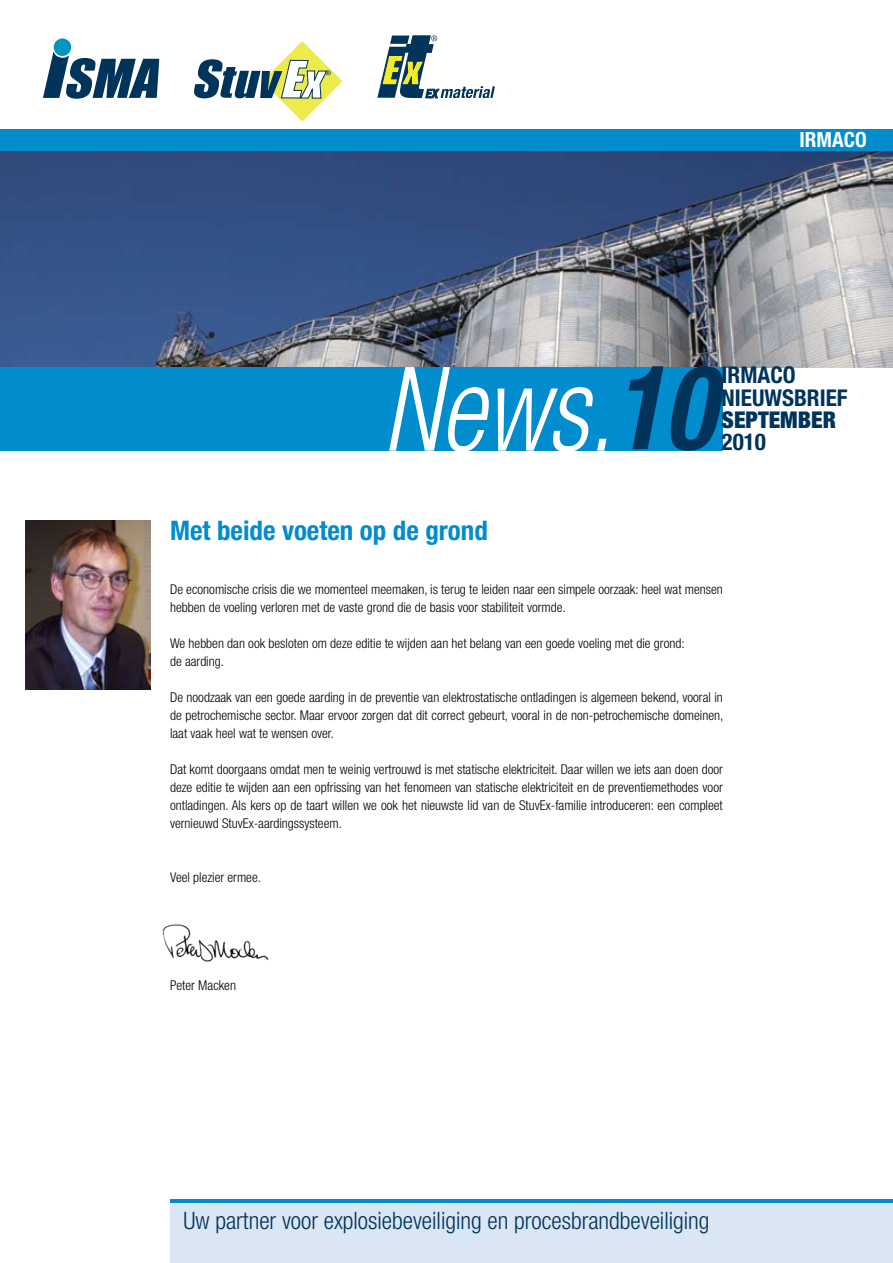
<style>
.page{position:relative;width:893px;height:1263px;background:#fff}
.page>*{position:absolute;margin:0;border:0;box-sizing:border-box;transform-origin:0 0}
.t1{font:italic 300 condensed 117px "Helvetica Neue LT Std";color:#fff;scale:.9 1}
.t2{font:700 condensed 27px "Helvetica Neue LT Std";color:#008ccd}
.t3{font:300 condensed 24px "Helvetica Neue LT Std";color:#00345b}
.t4{font:700 condensed 23.1px/22.4px "Helvetica Neue LT Std";color:#00345b}
.t5{font:900 condensed 23.1px "Helvetica Neue LT Std";color:#00345b}
.t6{font:700 condensed 21px "Helvetica Neue LT Std";color:#fff}
.t7{font:300 condensed 13.5px/18px "Helvetica Neue LT Std";color:#000}
.s1{font-weight:700;color:#00345b}
</style>
<div class="page">
<svg style="left:194px;top:41px;width:148px;height:81px"></svg>
<hr style="left:170px;top:1199px;width:723px;height:4px;background:#008ccd">
<div style="left:170px;top:1203px;width:723px;height:60px;background:#dbe6f5"></div>
<img style="left:25px;top:520px;width:125px;height:170px">
<img style="left:0;top:150px;width:893px;height:217px">
<div style="left:0;top:129px;width:893px;height:21px;background:#008ccd"></div>
<div style="left:0;top:367px;width:723px;height:83px;background:#008ccd"></div>
<svg style="left:43px;top:51px;width:116px;height:48px"></svg>
<div style="left:54px;top:38px;width:17px;height:18px;background:#0094c2;border-radius:50%"></div>
<svg style="left:377px;top:35px;width:118px;height:63px"></svg>
<img style="left:162px;top:924px;width:107px;height:38px">
<h3 class="t6" style="left:799px;top:127px;width:45px">IRMACO</h3>
<h1 class="t1" style="left:383px;top:342px;width:369px">News.<span class="s1">10</span></h1>
<h3 class="t4" style="left:722px;top:364px;width:127px">irmaco<br>NIEUWSBRI EF</h3>
<h3 class="t5" style="left:722px;top:406px;width:116px">SEPTEMBER</h3>
<h3 class="t4" style="left:722px;top:431px;width:46px">2010</h3>
<h2 class="t2" style="left:170px;top:514px;width:319px">Met beide voeten op de grond</h2>
<p class="t7" style="left:170px;top:580px;width:554px">De economische crisis die we momenteel meemaken, is terug te leiden naar een simpele oorzaak: heel wat mensen hebben de voeling verloren met de vaste grond die de basis voor stabiliteit vormde.</p>
<p class="t7" style="left:170px;top:634px;width:516px">We hebben dan ook besloten om deze editie te wijden aan het belang van een goede voeling met die grond: de aarding.</p>
<p class="t7" style="left:170px;top:688px;width:555px;text-align:justify">De noodzaak van een goede aarding in de preventie van elektrostatische ontladingen is algemeen bekend, vooral in de petrochemische sector. Maar ervoor zorgen dat dit correct gebeurt, vooral in de non-petrochemische domeinen, laat vaak heel wat te wensen over.</p>
<p class="t7" style="left:170px;top:760px;width:554px;text-align:justify">Dat komt doorgaans omdat men te weinig vertrouwd is met statische elektriciteit. Daar willen we iets aan doen door deze editie te wijden aan een opfrissing van het fenomeen van statische elektriciteit en de preventiemethodes voor ontladingen. Als kers op de taart willen we ook het nieuwste lid van de StuvEx-familie introduceren: een compleet vernieuwd StuvEx-aardingssysteem.</p>
<p class="t7" style="left:170px;top:868px;width:92px">Veel plezier ermee.</p>
<p class="t7" style="left:170px;top:976px;width:67px">Peter Macken</p>
<h3 class="t3" style="left:183px;top:1207px;width:528px">Uw partner voor explosiebeveiliging en procesbrandbeveiliging</h3>
</div>
